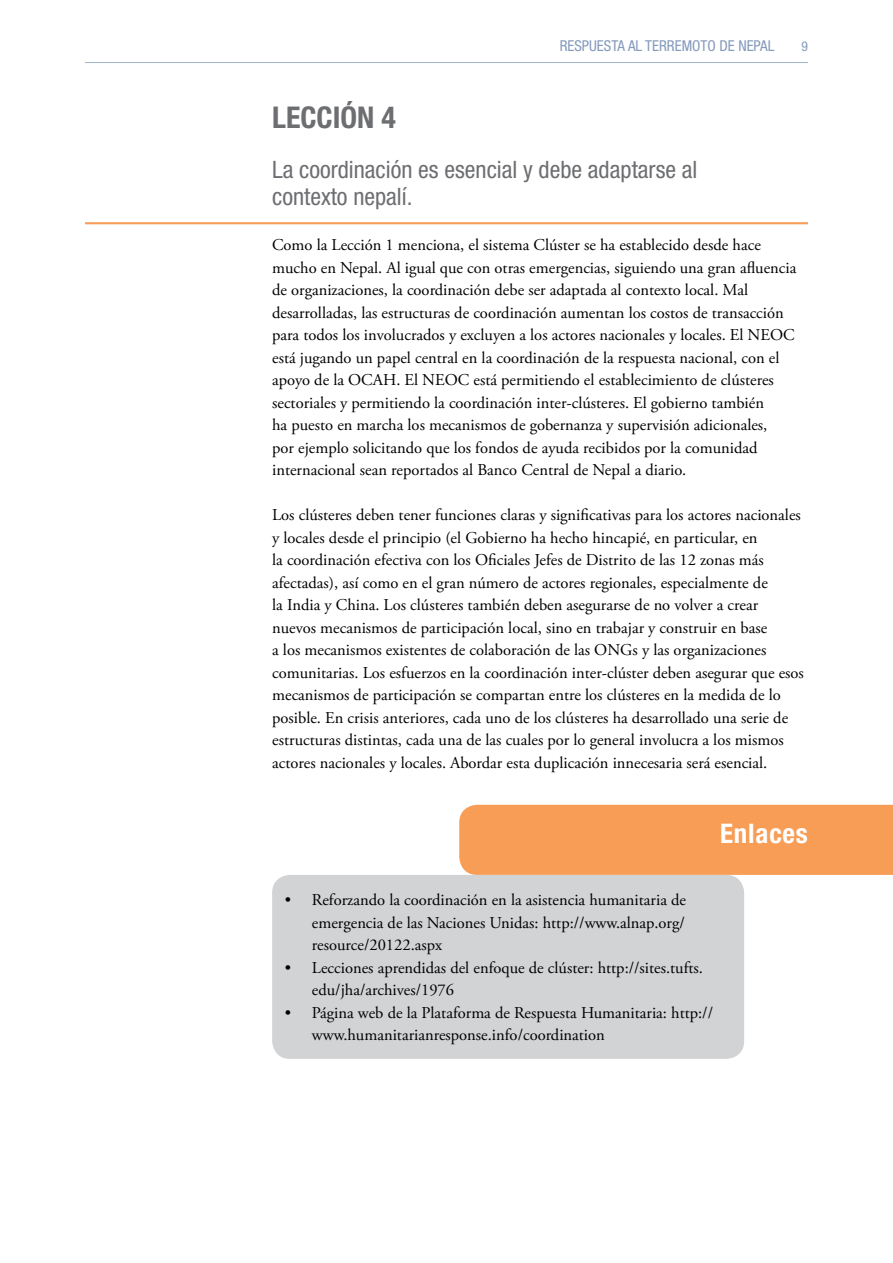
<style>
.page{position:relative;width:893px;height:1263px;background:#fff}
.page>*{position:absolute;margin:0;border:0;box-sizing:border-box;transform-origin:0 0}
.t1{font:700 condensed 30px "Helvetica Neue LT Std";color:#6d6e71}
.t2{font:700 condensed 27px "Helvetica Neue LT Std";letter-spacing:.03em;color:#fff}
.t3{font:condensed 24px/27px "Helvetica Neue LT Std";color:#6d6e71}
.t4{font:16.5px/22.5px "Adobe Garamond Pro";color:#000}
.t5{font:condensed 15px "Helvetica Neue LT Std";color:#849abc}
.t6{font:condensed 13.5px "Helvetica Neue LT Std";color:#849abc}
</style>
<div class="page">
<hr style="left:85px;top:62px;width:723px;height:1px;background:#a3b1cc">
<hr style="left:85px;top:222px;width:723px;height:2px;background:#f89d57">
<div style="left:459px;top:805px;width:434px;height:70px;background:#f79d56"></div>
<div style="left:272px;top:875px;width:472px;height:184px;background:#d1d3d4;border-radius:18px"></div>
<p class="t5" style="left:560px;top:37px;width:216px">RESPUESTA AL TERREMOTO DE NEPAL</p>
<p class="t6" style="left:801px;top:39px;width:8px">9</p>
<h1 class="t1" style="left:272px;top:100px;width:125px">LECCIÓN 4</h1>
<h3 class="t3" style="left:272px;top:156px;width:427px">La coordinación es esencial y debe adaptarse al contexto nepalí.</h3>
<p class="t4" style="left:272px;top:234px;width:526px">Como la Lección 1 menciona, el sistema Clúster se ha establecido desde hace mucho en Nepal. Al igual que con otras emergencias, siguiendo una gran afluencia de organizaciones, la coordinación debe ser adaptada al contexto local. Mal desarrolladas, las estructuras de coordinación aumentan los costos de transacción para todos los involucrados y excluyen a los actores nacionales y locales. El NEOC está jugando un papel central en la coordinación de la respuesta nacional, con el apoyo de la OCAH. El NEOC está permitiendo el establecimiento de clústeres sectoriales y permitiendo la coordinación inter-clústeres. El gobierno también<br>ha puesto en marcha los mecanismos de gobernanza y supervisión adicionales,<br>por ejemplo solicitando que los fondos de ayuda recibidos por la comunidad internacional sean reportados al Banco Central de Nepal a diario.</p>
<p class="t4" style="left:272px;top:504px;width:533px">Los clústeres deben tener funciones claras y significativas para los actores nacionales y locales desde el principio (el Gobierno ha hecho hincapié, en particular, en<br>la coordinación efectiva con los Oficiales Jefes de Distrito de las 12 zonas más afectadas), así como en el gran número de actores regionales, especialmente de<br>la India y China. Los clústeres también deben asegurarse de no volver a crear nuevos mecanismos de participación local, sino en trabajar y construir en base<br>a los mecanismos existentes de colaboración de las ONGs y las organizaciones comunitarias. Los esfuerzos en la coordinación inter-clúster deben asegurar que esos mecanismos de participación se compartan entre los clústeres en la medida de lo posible. En crisis anteriores, cada uno de los clústeres ha desarrollado una serie de estructuras distintas, cada una de las cuales por lo general involucra a los mismos actores nacionales y locales. Abordar esta duplicación innecesaria será esencial.</p>
<h2 class="t2" style="left:720px;top:817px;width:89px">Enlaces</h2>
<p class="t4" style="left:312px;top:889px;width:376px;text-align:justify;text-indent:-27px">• Reforzando la coordinación en la asistencia humanitaria de emergencia de las Naciones Unidas: http://www.alnap.org/ resource/20122.aspx</p>
<p class="t4" style="left:312px;top:957px;width:393px;text-indent:-27px">• Lecciones aprendidas del enfoque de clúster: http://sites.tufts. edu/jha/archives/1976</p>
<p class="t4" style="left:312px;top:1002px;width:403px;text-indent:-27px">• Página web de la Plataforma de Respuesta Humanitaria: http:// www.humanitarianresponse.info/coordination</p>
</div>
